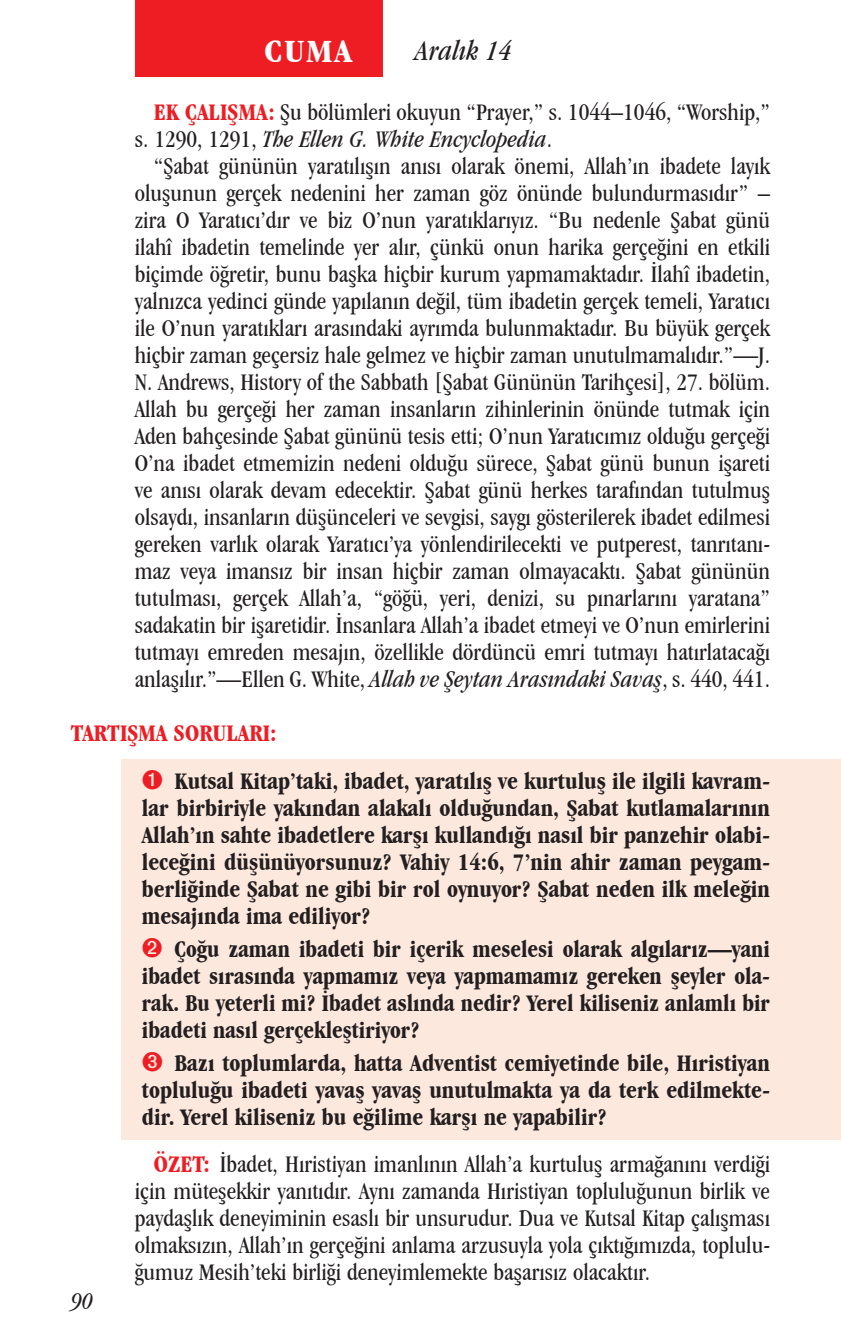
<style>
.page{position:relative;width:841px;height:1337px;background:#fff}
.page>*{position:absolute;margin:0;border:0;box-sizing:border-box;transform-origin:0 0}
.t1{font:700 condensed 33.75px "Garamond IT Cby BT";color:#fff;scale:1.1 1}
.t2{font:italic condensed 29.25px "Garamond IT Cby BT";color:#231f20}
.t3{font:condensed 24.75px/27px "Garamond IT Cby BT";color:#231f20;text-align:justify}
.t4{font:700 condensed 24.75px/27px "Garamond IT Cby BT";color:#231f20;text-align:justify}
.t5{font:700 condensed 24.75px "Garamond IT Cby BT";color:#ee1d23}
.t6{font:italic condensed 24.75px "Garamond IT Cby BT";color:#231f20}
.s1{font-weight:700;color:#ee1d23}
.s2{font-style:italic}
</style>
<div class="page">
<div style="left:135px;top:0;width:247px;height:76px;background:#ee1d23"></div>
<div style="left:121px;top:759px;width:719px;height:381px;background:#fde8dd"></div>
<h1 class="t1" style="left:264px;top:31px;width:80px">CUMA</h1>
<p class="t2" style="left:415px;top:33px;width:99px">Aralık 14</p>
<p class="t3" style="left:135px;top:98px;width:636px;text-indent:19px"><span class="s1">EK ÇALIŞMA:</span> Şu bölümleri okuyun “Prayer,” s. 1044–1046, “Worship,” s. 1290, 1291, <span class="s2">The Ellen G. White Encyclopedia</span>.</p>
<p class="t3" style="left:135px;top:152px;width:636px;text-indent:19px">“Şabat gününün yaratılışın anısı olarak önemi, Allah’ın ibadete layık oluşunun gerçek nedenini her zaman göz önünde bulundurmasıdır” – zira O Yaratıcı’dır ve biz O’nun yaratıklarıyız. “Bu nedenle Şabat günü ilahî ibadetin temelinde yer alır, çünkü onun harika gerçeğini en etkili biçimde öğretir, bunu başka hiçbir kurum yapmamaktadır. İlahî ibadetin, yalnızca yedinci günde yapılanın değil, tüm ibadetin gerçek temeli, Yaratıcı ile O’nun yaratıkları arasındaki ayrımda bulunmaktadır. Bu büyük gerçek hiçbir zaman geçersiz hale gelmez ve hiçbir zaman unutulmamalıdır.”—J.<br>N. Andrews, History of the Sabbath [Şabat Gününün Tarihçesi], 27. bölüm.<br>Allah bu gerçeği her zaman insanların zihinlerinin önünde tutmak için Aden bahçesinde Şabat gününü tesis etti; O’nun Yaratıcımız olduğu gerçeği O’na ibadet etmemizin nedeni olduğu sürece, Şabat günü bunun işareti ve anısı olarak devam edecektir. Şabat günü herkes tarafından tutulmuş olsaydı, insanların düşünceleri ve sevgisi, saygı gösterilerek ibadet edilmesi gereken varlık olarak Yaratıcı’ya yönlendirilecekti ve putperest, tanrıtanı&shy;maz veya imansız bir insan hiçbir zaman olmayacaktı. Şabat gününün tutulması, gerçek Allah’a, “göğü, yeri, denizi, su pınarlarını yaratana” sadakatin bir işaretidir. İnsanlara Allah’a ibadet etmeyi ve O’nun emirlerini tutmayı emreden mesajın, özellikle dördüncü emri tutmayı hatırlatacağı anlaşılır.”—Ellen G. White, <span class="s2">Allah ve Şeytan Arasındaki Savaş</span>, s. 440, 441.</p>
<p class="t5" style="left:71px;top:718px;width:207px">TARTIŞMA SORULARI:</p>
<p class="t4" style="left:142px;top:766px;width:629px;text-indent:33px">Kutsal Kitap’taki, ibadet, yaratılış ve kurtuluş ile ilgili kavram&shy;lar birbiriyle yakından alakalı olduğundan, Şabat kutlamalarının Allah’ın sahte ibadetlere karşı kullandığı nasıl bir panzehir olabi&shy;leceğini düşünüyorsunuz? Vahiy 14:6, 7’nin ahir zaman peygam&shy;berliğinde Şabat ne gibi bir rol oynuyor? Şabat neden ilk meleğin mesajında ima ediliyor?</p>
<p class="t4" style="left:142px;top:935px;width:629px;text-indent:33px">Çoğu zaman ibadeti bir içerik meselesi olarak algılarız—yani ibadet sırasında yapmamız veya yapmamamız gereken şeyler ola&shy;rak. Bu yeterli mi? İbadet aslında nedir? Yerel kiliseniz anlamlı bir ibadeti nasıl gerçekleştiriyor?</p>
<p class="t4" style="left:142px;top:1049px;width:629px;text-indent:33px">Bazı toplumlarda, hatta Adventist cemiyetinde bile, Hıristiyan topluluğu ibadeti yavaş yavaş unutulmakta ya da terk edilmekte&shy;dir. Yerel kiliseniz bu eğilime karşı ne yapabilir?</p>
<p class="t3" style="left:135px;top:1150px;width:636px;text-indent:19px"><span class="s1">ÖZET:</span> İbadet, Hıristiyan imanlının Allah’a kurtuluş armağanını verdiği için müteşekkir yanıtıdır. Aynı zamanda Hıristiyan topluluğunun birlik ve paydaşlık deneyiminin esaslı bir unsurudur. Dua ve Kutsal Kitap çalışması olmaksızın, Allah’ın gerçeğini anlama arzusuyla yola çıktığımızda, toplulu&shy;ğumuz Mesih’teki birliği deneyimlemekte başarısız olacaktır.</p>
<p class="t6" style="left:71px;top:1286px;width:23px">90</p>
</div>
